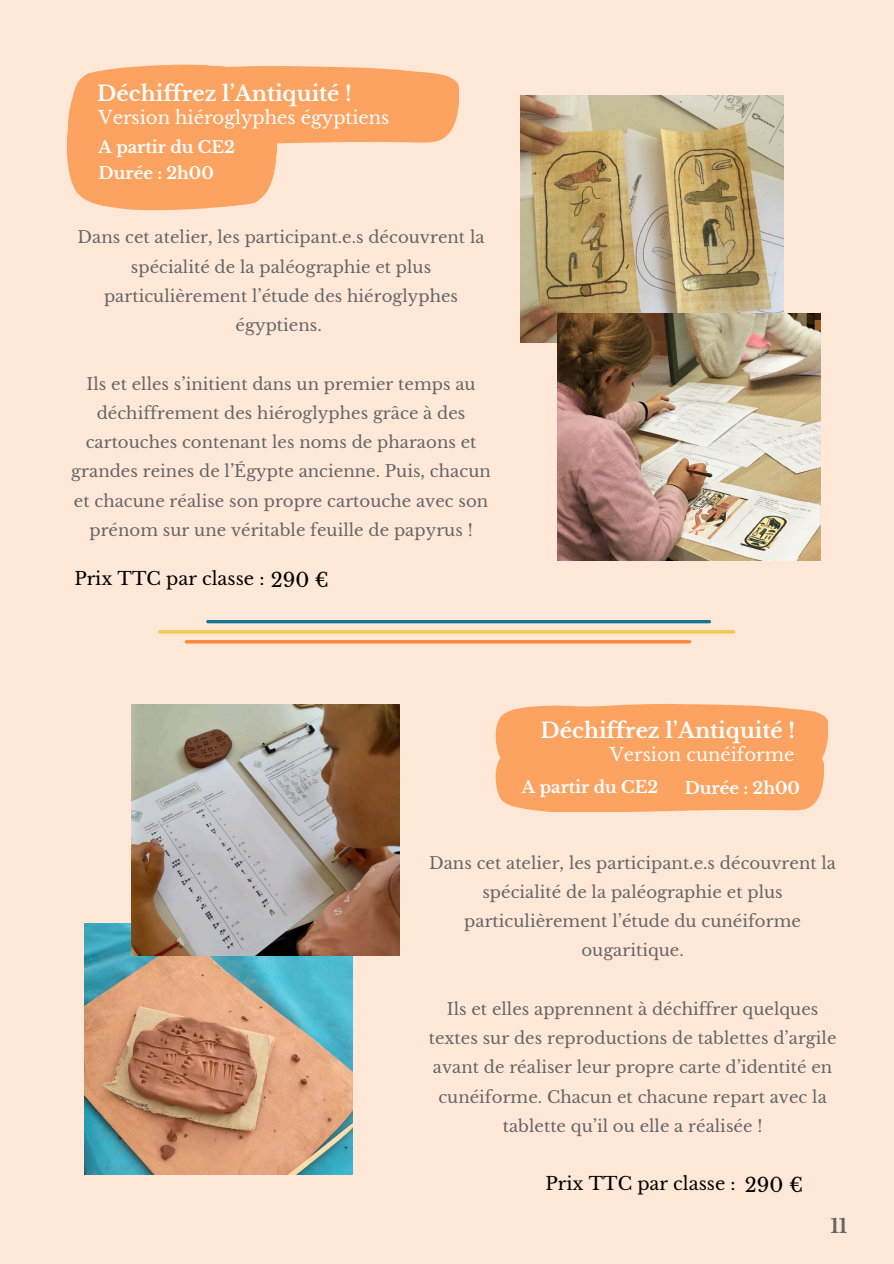
<style>
.page{position:relative;width:894px;height:1264px;background:#fff}
.page>*{position:absolute;margin:0;border:0;box-sizing:border-box;transform-origin:0 0}
.t1{font:700 21px "Libre Baskerville";color:#fff}
.t2{font:19.5px "Libre Baskerville";color:#000}
.t3{font:700 19.5px "Libre Baskerville";color:#646566}
.t4{font:18px "Libre Baskerville";color:#fff}
.t5{font:18px "Libre Baskerville";color:#000}
.t6{font:16.5px/29.2px "Libre Baskerville";letter-spacing:.005em;color:#646566;text-align:center}
.t7{font:700 16.5px "Libre Baskerville";color:#fff}
</style>
<div class="page">
<div style="left:0;top:0;width:893px;height:1263px;background:#ffe8d8"></div>
<svg style="left:66px;top:64px;width:392px;height:147px"></svg>
<hr style="left:160px;top:630px;width:573px;height:3px;background:#f4c64c">
<hr style="left:208px;top:620px;width:501px;height:3px;background:#1a7594">
<hr style="left:186px;top:640px;width:503px;height:3px;background:#f88736">
<img style="left:84px;top:923px;width:268px;height:251px">
<img style="left:131px;top:704px;width:268px;height:251px">
<img style="left:520px;top:95px;width:263px;height:247px">
<img style="left:557px;top:314px;width:263px;height:246px">
<div style="left:495px;top:703px;width:332px;height:108px;background:#fda362"></div>
<p class="t1" style="left:97px;top:81px;width:256px">Déchiffrez l’Antiquité !</p>
<h2 class="t4" style="left:99px;top:107px;width:292px">Version hiéroglyphes égyptiens</h2>
<p class="t7" style="left:99px;top:137px;width:138px">A partir du CE2</p>
<p class="t7" style="left:99px;top:162px;width:117px">Durée : 2h00</p>
<p class="t6" style="left:78px;top:223px;width:408px">Dans cet atelier, les participant.e.s découvrent la spécialité de la paléographie et plus particulièrement l’étude des hiéroglyphes égyptiens.</p>
<h3 class="t6" style="left:71px;top:369px;width:421px">Ils et elles s’initient dans un premier temps au déchiffrement des hiéroglyphes grâce à des cartouches contenant les noms de pharaons et grandes reines de l’Égypte ancienne. Puis, chacun et chacune réalise son propre cartouche avec son prénom sur une véritable feuille de papyrus !</h3>
<h1 class="t5" style="left:74px;top:567px;width:192px">Prix TTC par classe :</h1>
<h1 class="t2" style="left:271px;top:567px;width:60px">290 €</h1>
<h3 class="t1" style="left:540px;top:718px;width:256px">Déchiffrez l’Antiquité !</h3>
<h3 class="t4" style="left:609px;top:744px;width:186px">Version cunéiforme</h3>
<p class="t7" style="left:522px;top:777px;width:138px">A partir du CE2</p>
<p class="t7" style="left:684px;top:777px;width:117px">Durée : 2h00</p>
<h3 class="t6" style="left:429px;top:848px;width:408px">Dans cet atelier, les participant.e.s découvrent la spécialité de la paléographie et plus particulièrement l’étude du cunéiforme ougaritique.</h3>
<p class="t6" style="left:428px;top:994px;width:409px">Ils et elles apprennent à déchiffrer quelques textes sur des reproductions de tablettes d’argile avant de réaliser leur propre carte d’identité en cunéiforme. Chacun et chacune repart avec la tablette qu’il ou elle a réalisée !</p>
<p class="t5" style="left:545px;top:1172px;width:192px">Prix TTC par classe :</p>
<p class="t2" style="left:744px;top:1173px;width:60px">290 €</p>
<p class="t3" style="left:830px;top:1214px;width:19px">11</p>
</div>
